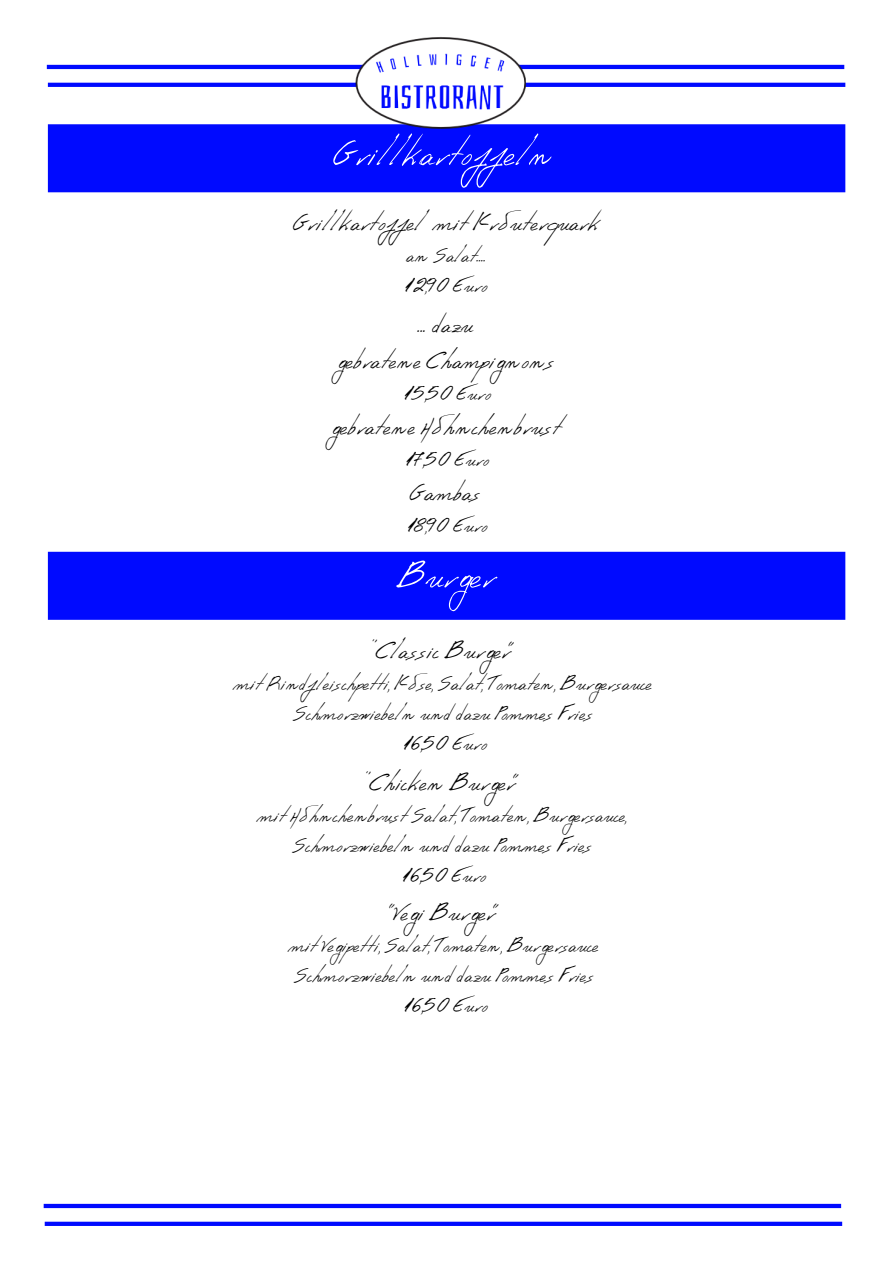
<style>
.page{position:relative;width:893px;height:1263px;background:#fff}
.page>*{position:absolute;margin:0;border:0;box-sizing:border-box;transform-origin:0 0}
.t1{font:54px "Aka Acid GR Fifindrel";color:#fff}
.t2{font:36px/36px "Aka Acid GR Fifindrel";color:#000;text-align:center}
.t3{font:30px/30px "Aka Acid GR Fifindrel";color:#000;text-align:center}
</style>
<div class="page">
<div style="left:48px;top:552px;width:797px;height:68px;background:#000aff"></div>
<div style="left:48px;top:124px;width:797px;height:68px;background:#000aff"></div>
<svg style="left:48px;top:83px;width:797px;height:4px;background:#040dfe"></svg>
<hr style="left:47px;top:65px;width:797px;height:4px;background:#000aff">
<hr style="left:45px;top:1222px;width:797px;height:4px;background:#000aff">
<hr style="left:44px;top:1204px;width:797px;height:4px;background:#000aff">
<img style="left:356px;top:37px;width:170px;height:92px">
<h1 class="t1" style="left:333px;top:133px;width:221px">Grillkartoffeln</h1>
<p class="t2" style="left:293px;top:210px;width:308px">Grillkartoffel mit Kräuterquark</p>
<p class="t3" style="left:405px;top:245px;width:84px;text-align:left">an Salat....<br>12,90 Euro</p>
<p class="t2" style="left:336px;top:312px;width:220px">... dazu<br>gebratene Champignons</p>
<p class="t3" style="left:404px;top:382px;width:89px">15,50 Euro</p>
<p class="t2" style="left:330px;top:414px;width:231px">gebratene Hähnchenbrust</p>
<p class="t3" style="left:406px;top:448px;width:85px">17,50 Euro</p>
<p class="t2" style="left:410px;top:480px;width:72px">Gambas</p>
<p class="t3" style="left:407px;top:514px;width:82px">18,90 Euro</p>
<h1 class="t1" style="left:396px;top:555px;width:99px">Burger</h1>
<p class="t2" style="left:373px;top:637px;width:140px">"Classic Burger”</p>
<p class="t3" style="left:234px;top:672px;width:419px">mit Rindfleischpetti, Käse, Salat, Tomaten, Burgersauce<br>Schmorzwiebeln und dazu Pommes Fries<br>16,50 Euro</p>
<p class="t2" style="left:367px;top:770px;width:152px">"Chicken Burger”</p>
<p class="t3" style="left:258px;top:805px;width:370px">mit Hähnchenbrust Salat, Tomaten, Burgersauce,<br>Schmorzwiebeln und dazu Pommes Fries<br>16,50 Euro</p>
<p class="t2" style="left:390px;top:900px;width:108px">“Vegi Burger”</p>
<p class="t3" style="left:289px;top:934px;width:311px">mit Vegipetti, Salat, Tomaten, Burgersauce<br>Schmorzwiebeln und dazu Pommes Fries<br>16,50 Euro</p>
</div>
